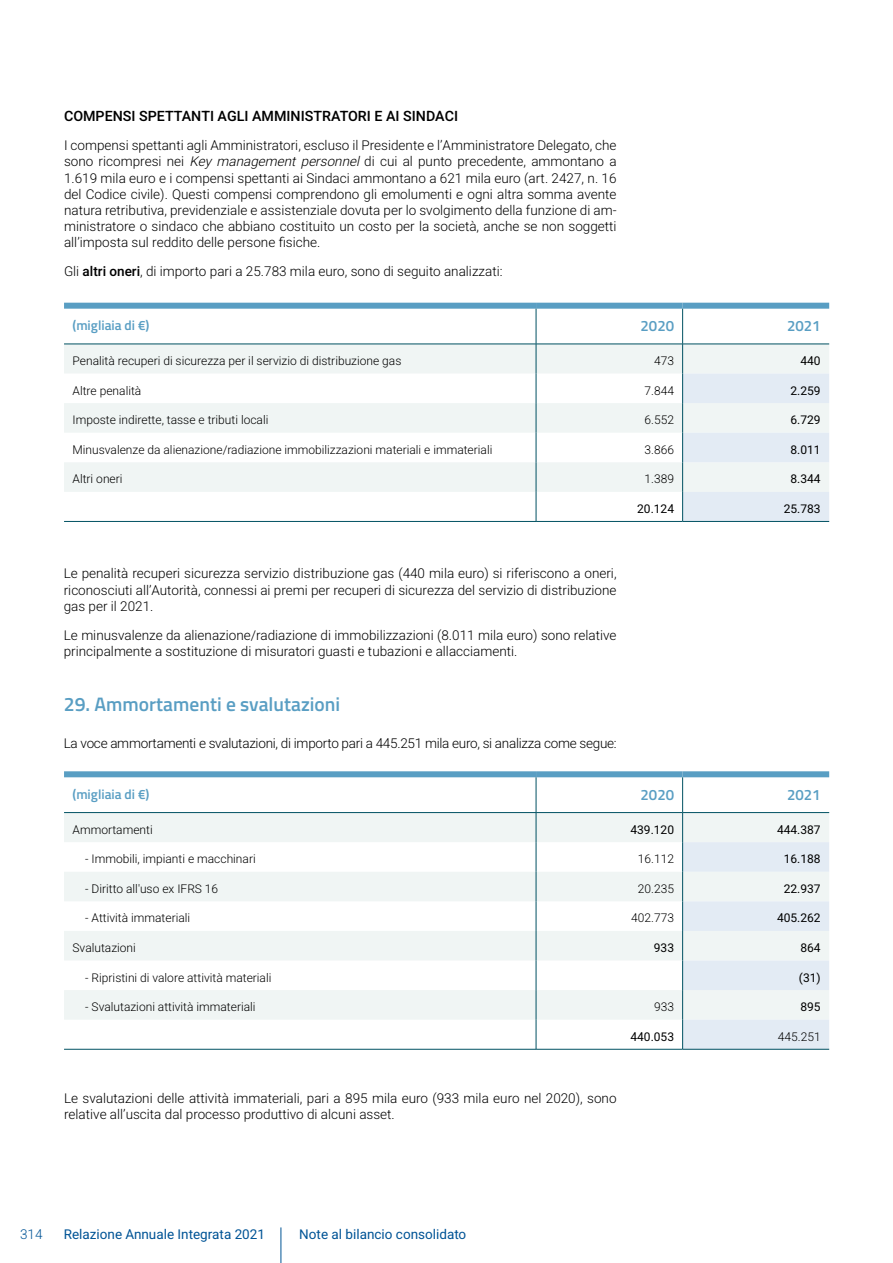
<style>
.page{position:relative;width:893px;height:1263px;background:#fff}
.page>*{position:absolute;margin:0;border:0;box-sizing:border-box;transform-origin:0 0}
.t1{font:600 19.5px "Titillium Web";color:#599ec3}
.t2{font:600 15px "Titillium Web";color:#599ec3}
.t3{font:500 14.25px "Heebo";color:#000}
.t4{font:300 13.5px/16.2px "Heebo";color:#000;text-align:justify}
.t5{font:300 13.5px "Heebo";letter-spacing:-.02em;color:#000}
.t6{font:13.5px "Heebo";color:#005496}
.t7{font:600 13.5px "Titillium Web";color:#599ec3}
.t8{font:300 13.5px "Heebo";color:#005496}
.t9{font:300 12px "Heebo";color:#000}
.t10{font:12px "Heebo";color:#000}
.s1{font-style:italic}
.s2{font-weight:500}
</style>
<div class="page">
<hr style="left:281px;top:1227px;width:1px;height:36px;background:#005496">
<div style="left:536px;top:303px;width:147px;height:6px;background:#599ec3"></div>
<div style="left:683px;top:303px;width:146px;height:6px;background:#599ec3"></div>
<div style="left:64px;top:303px;width:472px;height:6px;background:#599ec3"></div>
<hr style="left:64px;top:521px;width:472px;height:1px;background:#005162">
<hr style="left:536px;top:521px;width:147px;height:1px;background:#005162">
<hr style="left:683px;top:521px;width:146px;height:1px;background:#005162">
<svg style="left:64px;top:306px;width:765px;height:215px"></svg>
<div style="left:536px;top:771px;width:147px;height:6px;background:#599ec3"></div>
<div style="left:683px;top:771px;width:146px;height:6px;background:#599ec3"></div>
<div style="left:64px;top:771px;width:472px;height:6px;background:#599ec3"></div>
<hr style="left:64px;top:1049px;width:472px;height:1px;background:#005162">
<hr style="left:536px;top:1049px;width:147px;height:1px;background:#005162">
<hr style="left:683px;top:1049px;width:146px;height:1px;background:#005162">
<svg style="left:64px;top:774px;width:765px;height:275px"></svg>
<p class="t3" style="left:64px;top:106px;width:396px">COMPENSI SPETTANTI AGLI AMMINISTRATORI E AI SINDACI</p>
<p class="t4" style="left:64px;top:137px;width:554px">I compensi spettanti agli Amministratori, escluso il Presidente e l’Amministratore Delegato, che sono ricompresi nei <span class="s1">Key management personnel</span> di cui al punto precedente, ammontano a 1.619 mila euro e i compensi spettanti ai Sindaci ammontano a 621 mila euro (art. 2427, n. 16 del Codice civile). Questi compensi comprendono gli emolumenti e ogni altra somma avente natura retributiva, previdenziale e assistenziale dovuta per lo svolgimento della funzione di am&shy;ministratore o sindaco che abbiano costituito un costo per la società, anche se non soggetti all’imposta sul reddito delle persone fisiche.</p>
<p class="t4" style="left:64px;top:263px;width:440px">Gli <span class="s2">altri oneri</span>, di importo pari a 25.783 mila euro, sono di seguito analizzati:</p>
<p class="t7" style="left:73px;top:315px;width:79px">(migliaia di €)</p>
<p class="t2" style="left:640px;top:315px;width:35px">2020</p>
<p class="t2" style="left:787px;top:315px;width:35px">2021</p>
<p class="t9" style="left:73px;top:352px;width:330px">Penalità recuperi di sicurezza per il servizio di distribuzione gas</p>
<p class="t9" style="left:654px;top:352px;width:21px">473</p>
<p class="t10" style="left:800px;top:352px;width:22px">440</p>
<p class="t9" style="left:73px;top:382px;width:70px">Altre penalità</p>
<p class="t9" style="left:645px;top:382px;width:31px">7.844</p>
<p class="t10" style="left:790px;top:382px;width:32px">2.259</p>
<p class="t9" style="left:73px;top:412px;width:197px">Imposte indirette, tasse e tributi locali</p>
<p class="t9" style="left:645px;top:412px;width:31px">6.552</p>
<p class="t10" style="left:790px;top:412px;width:32px">6.729</p>
<p class="t9" style="left:73px;top:441px;width:421px">Minusvalenze da alienazione/radiazione immobilizzazioni materiali e immateriali</p>
<p class="t9" style="left:645px;top:441px;width:31px">3.866</p>
<p class="t10" style="left:790px;top:441px;width:32px">8.011</p>
<p class="t9" style="left:73px;top:471px;width:51px">Altri oneri</p>
<p class="t9" style="left:645px;top:471px;width:31px">1.389</p>
<p class="t10" style="left:790px;top:471px;width:32px">8.344</p>
<p class="t10" style="left:637px;top:500px;width:38px">20.124</p>
<p class="t10" style="left:784px;top:500px;width:38px">25.783</p>
<p class="t4" style="left:64px;top:565px;width:554px">Le penalità recuperi sicurezza servizio distribuzione gas (440 mila euro) si riferiscono a oneri, riconosciuti all’Autorità, connessi ai premi per recuperi di sicurezza del servizio di distribuzione gas per il 2021.</p>
<p class="t4" style="left:64px;top:627px;width:554px">Le minusvalenze da alienazione/radiazione di immobilizzazioni (8.011 mila euro) sono relative principalmente a sostituzione di misuratori guasti e tubazioni e allacciamenti.</p>
<h1 class="t1" style="left:64px;top:689px;width:278px">29. Ammortamenti e svalutazioni</h1>
<p class="t5" style="left:64px;top:734px;width:554px">La voce ammortamenti e svalutazioni, di importo pari a 445.251 mila euro, si analizza come segue:</p>
<p class="t7" style="left:73px;top:784px;width:79px">(migliaia di €)</p>
<p class="t2" style="left:640px;top:783px;width:35px">2020</p>
<p class="t2" style="left:787px;top:783px;width:35px">2021</p>
<p class="t9" style="left:73px;top:821px;width:82px">Ammortamenti</p>
<p class="t10" style="left:630px;top:821px;width:45px">439.120</p>
<p class="t10" style="left:777px;top:821px;width:45px">444.387</p>
<p class="t9" style="left:85px;top:851px;width:172px">- Immobili, impianti e macchinari</p>
<p class="t9" style="left:638px;top:851px;width:38px">16.112</p>
<p class="t10" style="left:784px;top:851px;width:38px">16.188</p>
<p class="t9" style="left:85px;top:880px;width:135px">- Diritto all'uso ex IFRS 16</p>
<p class="t9" style="left:638px;top:880px;width:38px">20.235</p>
<p class="t10" style="left:784px;top:880px;width:38px">22.937</p>
<p class="t9" style="left:85px;top:910px;width:106px">- Attività immateriali</p>
<p class="t9" style="left:631px;top:910px;width:44px">402.773</p>
<p class="t10" style="left:777px;top:910px;width:45px">405.262</p>
<p class="t9" style="left:73px;top:939px;width:65px">Svalutazioni</p>
<p class="t10" style="left:654px;top:939px;width:22px">933</p>
<p class="t10" style="left:800px;top:939px;width:22px">864</p>
<p class="t9" style="left:85px;top:969px;width:188px">- Ripristini di valore attività materiali</p>
<p class="t10" style="left:799px;top:969px;width:23px">(31)</p>
<p class="t9" style="left:85px;top:998px;width:172px">- Svalutazioni attività immateriali</p>
<p class="t9" style="left:654px;top:998px;width:21px">933</p>
<p class="t10" style="left:800px;top:998px;width:22px">895</p>
<p class="t10" style="left:630px;top:1028px;width:45px">440.053</p>
<p class="t9" style="left:778px;top:1028px;width:44px">445.251</p>
<p class="t4" style="left:64px;top:1090px;width:554px">Le svalutazioni delle attività immateriali, pari a 895 mila euro (933 mila euro nel 2020), sono relative all’uscita dal processo produttivo di alcuni asset.</p>
<p class="t8" style="left:20px;top:1225px;width:24px">314</p>
<p class="t6" style="left:64px;top:1225px;width:203px">Relazione Annuale Integrata 2021</p>
<p class="t6" style="left:299px;top:1225px;width:168px">Note al bilancio consolidato</p>
</div>
